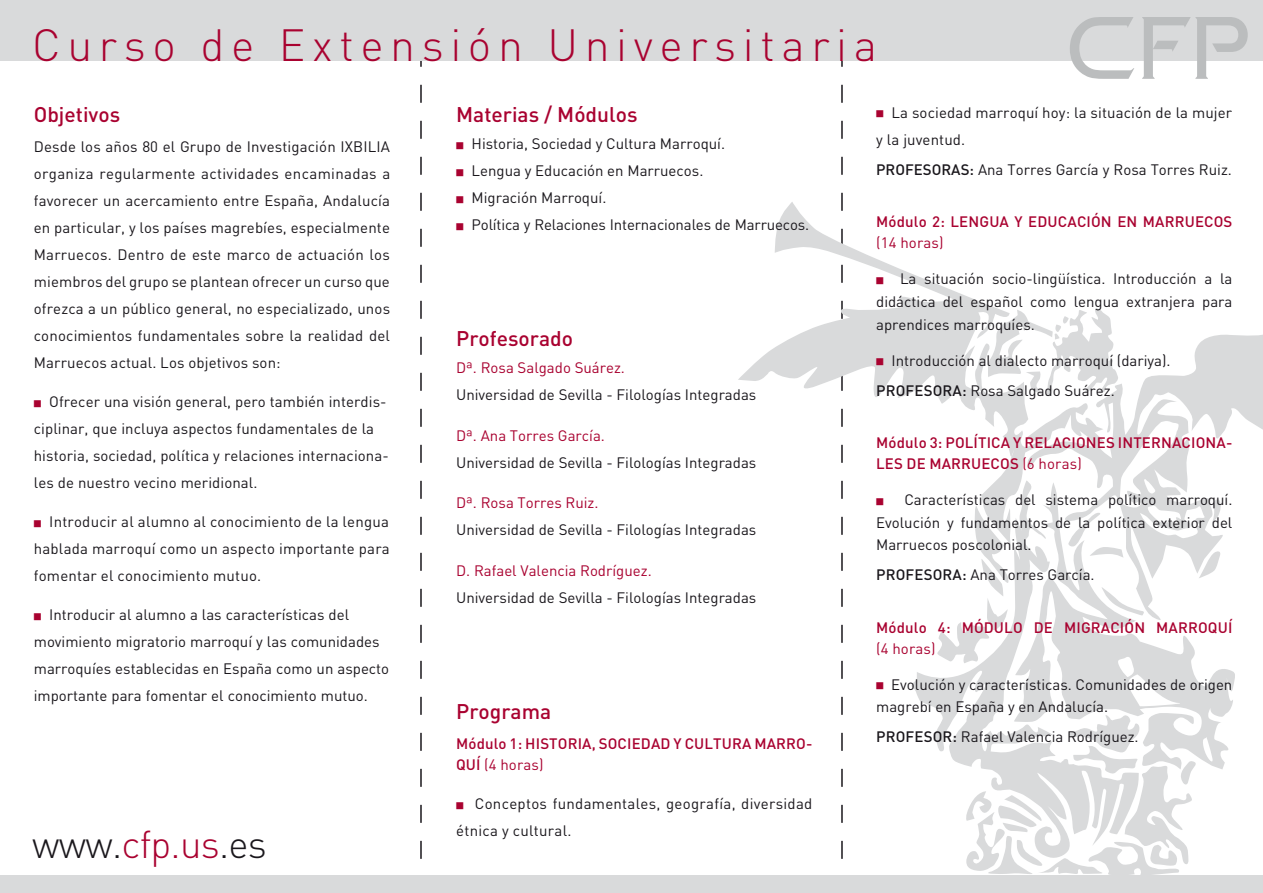
<style>
.page{position:relative;width:1263px;height:893px;background:#fff}
.page>*{position:absolute;margin:0;border:0;box-sizing:border-box;transform-origin:0 0}
.t1{font:89.1px "Galaxy BT";color:#bbbdbe}
.t2{font:300 44.55px "DIN";letter-spacing:.15em;color:#a90230}
.t3{font:300 38.55px "DIN";letter-spacing:-.02em;color:#1a171c}
.t4{font:500 21px "DIN";color:#a90230}
.t5{font:15px/27px "DIN Pro";color:#1a171c}
.t6{font:15px/22.5px "DIN";color:#1a171c;text-align:justify}
.t7{font:500 15px/21px "DIN Pro";letter-spacing:.01em;color:#a90230}
.t8{font:15px "DIN Pro";color:#a90230}
.t9{font:15px/27px "DIN Pro";letter-spacing:.02em;color:#1a171c}
.t10{font:15px "DIN";color:#a90230}
.s1{color:#a90230}
.s2{font-weight:400}
.s3{font-weight:500}
.s4{font-family:"DIN Pro";font-weight:500}
</style>
<div class="page">
<svg style="left:420px;top:61px;width:2px;height:798px"></svg>
<svg style="left:841px;top:61px;width:2px;height:798px"></svg>
<div style="left:0;top:0;width:1263px;height:61px;background:#d9dadb"></div>
<svg style="left:738px;top:202px;width:525px;height:420px"></svg>
<svg style="left:986px;top:308px;width:132px;height:90px"></svg>
<svg style="left:911px;top:480px;width:228px;height:285px"></svg>
<svg style="left:936px;top:500px;width:73px;height:164px"></svg>
<svg style="left:1014px;top:482px;width:222px;height:287px"></svg>
<svg style="left:1068px;top:513px;width:55px;height:45px"></svg>
<svg style="left:1101px;top:587px;width:45px;height:28px"></svg>
<svg style="left:1198px;top:550px;width:24px;height:28px"></svg>
<svg style="left:1211px;top:498px;width:11px;height:26px"></svg>
<svg style="left:964px;top:713px;width:234px;height:162px"></svg>
<div style="left:0;top:875px;width:1263px;height:18px;background:#d9dadb"></div>
<h2 class="t2" style="left:32px;top:18px;width:846px">Curso de Extensión Universitaria</h2>
<h1 class="t1" style="left:1066px;top:-4px;width:186px">CFP</h1>
<h3 class="t4" style="left:34px;top:101px;width:88px">Objetivos</h3>
<p class="t5" style="left:34px;top:133px;width:358px;text-align:justify">Desde los años 80 el Grupo de Investigación IXBILIA organiza regularmente actividades encaminadas a favorecer un acercamiento entre España, Andalucía en particular, y los países magrebíes, especialmente Marruecos. Dentro de este marco de actuación los miembros del grupo se plantean ofrecer un curso que ofrezca a un público general, no especializado, unos conocimientos fundamentales sobre la realidad del Marruecos actual. Los objetivos son:</p>
<p class="t5" style="left:34px;top:388px;width:356px"><span class="s1">■</span> Ofrecer una visión general, pero también interdis&shy;ciplinar, que incluya aspectos fundamentales de la historia, sociedad, política y relaciones internaciona&shy;les de nuestro vecino meridional.</p>
<p class="t5" style="left:34px;top:508px;width:357px;text-align:justify"><span class="s1">■</span> Introducir al alumno al conocimiento de la lengua hablada marroquí como un aspecto importante para fomentar el conocimiento mutuo.</p>
<p class="t5" style="left:34px;top:601px;width:357px"><span class="s1">■</span> Introducir al alumno a las características del movimiento migratorio marroquí y las comunidades marroquíes establecidas en España como un aspecto importante para fomentar el conocimiento mutuo.</p>
<h3 class="t3" style="left:32px;top:821px;width:236px">www.<span class="s1">cfp.us</span>.es</h3>
<h3 class="t4" style="left:456px;top:101px;width:183px">Materias / Módulos</h3>
<p class="t5" style="left:456px;top:130px;width:270px"><span class="s1">■</span> Historia, Sociedad y Cultura Marroquí.</p>
<p class="t5" style="left:456px;top:157px;width:249px"><span class="s1">■</span> Lengua y Educación en Marruecos.</p>
<p class="t5" style="left:456px;top:184px;width:152px"><span class="s1">■</span> Migración Marroquí.</p>
<p class="t5" style="left:456px;top:211px;width:355px"><span class="s1">■</span> Política y Relaciones Internacionales de Marruecos.</p>
<h3 class="t4" style="left:456px;top:325px;width:118px">Profesorado</h3>
<p class="t10" style="left:456px;top:359px;width:170px">Dª. Rosa Salgado Suárez.</p>
<p class="t5" style="left:456px;top:381px;width:302px">Universidad de Sevilla - Filologías Integradas</p>
<p class="t8" style="left:456px;top:425px;width:150px">Dª. Ana Torres García.</p>
<p class="t5" style="left:456px;top:448px;width:302px">Universidad de Sevilla - Filologías Integradas</p>
<p class="t8" style="left:456px;top:493px;width:144px">Dª. Rosa Torres Ruiz.</p>
<p class="t5" style="left:456px;top:516px;width:302px">Universidad de Sevilla - Filologías Integradas</p>
<p class="t8" style="left:456px;top:560px;width:197px">D. Rafael Valencia Rodríguez.</p>
<p class="t5" style="left:456px;top:583px;width:302px">Universidad de Sevilla - Filologías Integradas</p>
<h3 class="t4" style="left:456px;top:698px;width:97px">Programa</h3>
<p class="t7" style="left:456px;top:732px;width:358px">Módulo 1: HISTORIA, SOCIEDAD Y CULTURA MARRO-<br>QUÍ <span class="s2">(4 horas)</span></p>
<p class="t9" style="left:456px;top:789px;width:358px"><span class="s1">■</span> Conceptos fundamentales, geografía, diversidad étnica y cultural.</p>
<p class="t5" style="left:876px;top:98px;width:358px"><span class="s1">■</span> La sociedad marroquí hoy: la situación de la mujer y la juventud.</p>
<p class="t5" style="left:876px;top:155px;width:357px"><span class="s3">PROFESORAS:</span> Ana Torres García y Rosa Torres Ruiz.</p>
<p class="t7" style="left:876px;top:211px;width:358px">Módulo 2: LENGUA Y EDUCACIÓN EN MARRUECOS</p>
<p class="t8" style="left:876px;top:233px;width:69px">(14 horas)</p>
<p class="t6" style="left:876px;top:268px;width:358px"><span class="s1">■</span> La situación socio-lingüística. Introducción a la didáctica del español como lengua extranjera para aprendices marroquíes.</p>
<p class="t6" style="left:876px;top:345px;width:296px;line-height:30px"><span class="s1">■</span> Introducción al dialecto marroquí (dariya).<br><span class="s4">PROFESORA:</span> Rosa Salgado Suárez.</p>
<p class="t7" style="left:876px;top:431px;width:358px">Módulo 3: POLÍTICA Y RELACIONES INTERNACIONA-<br>LES DE MARRUECOS <span class="s2">(6 horas)</span></p>
<p class="t6" style="left:876px;top:488px;width:358px"><span class="s1">■</span> Características del sistema político marroquí.<br>Evolución y fundamentos de la política exterior del Marruecos poscolonial.</p>
<p class="t6" style="left:876px;top:563px;width:220px"><span class="s4">PROFESORA:</span> Ana Torres García.</p>
<p class="t7" style="left:876px;top:616px;width:358px">Módulo 4: MÓDULO DE MIGRACIÓN MARROQUÍ</p>
<p class="t8" style="left:876px;top:638px;width:61px">(4 horas)</p>
<p class="t6" style="left:876px;top:673px;width:358px"><span class="s1">■</span> Evolución y características. Comunidades de origen magrebí en España y en Andalucía.</p>
<p class="t6" style="left:876px;top:725px;width:264px"><span class="s4">PROFESOR:</span> Rafael Valencia Rodríguez.</p>
</div>
